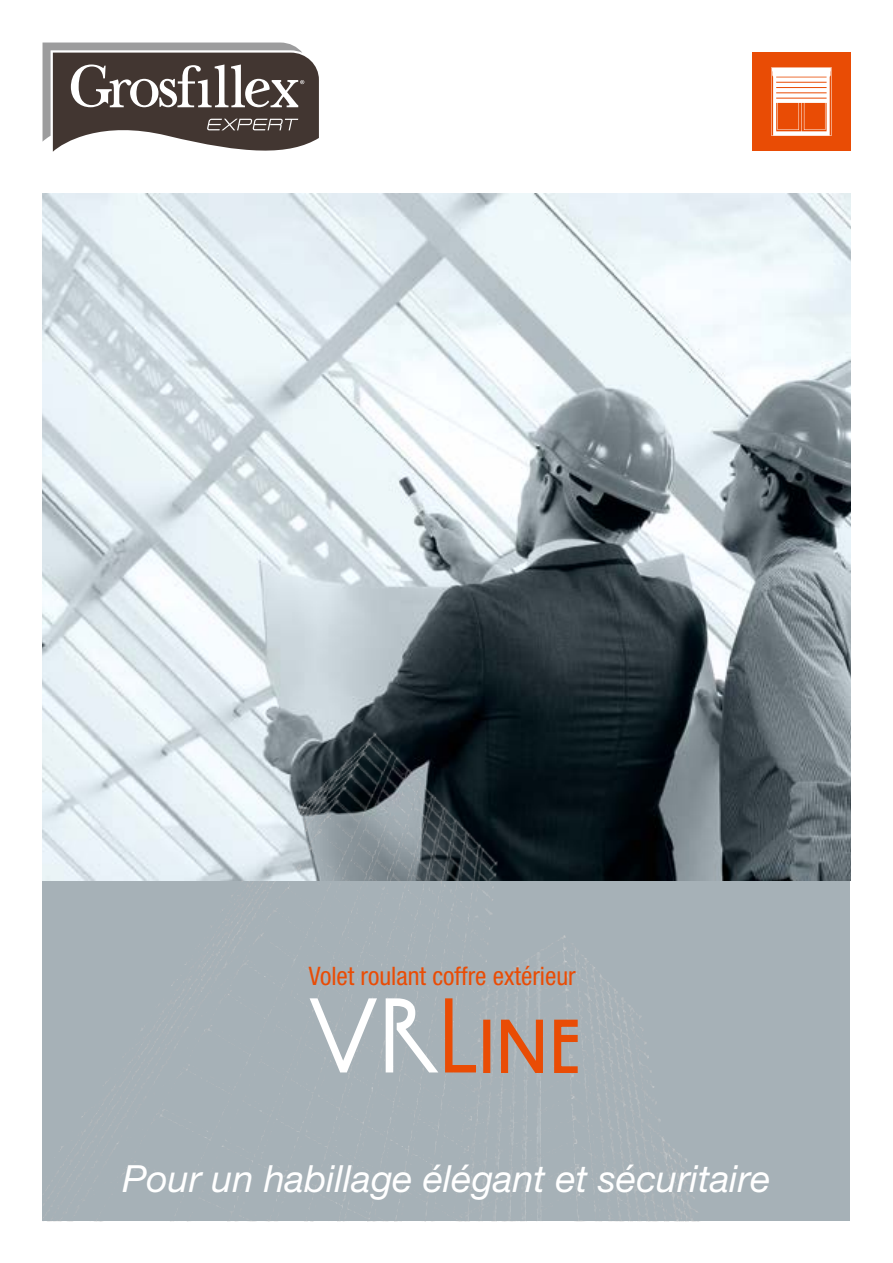
<style>
.page{position:relative;width:893px;height:1263px;background:#fff}
.page>*{position:absolute;margin:0;border:0;box-sizing:border-box;transform-origin:0 0}
.t1{font:700 65.25px "Gallery";color:#e94c05}
.t2{font:italic 37.5px "Helvetica Neue LT Std";color:#fff}
.t3{font:condensed 25.5px "Helvetica Neue LT Std";color:#e94c05}
.s1{font-size:93.3px;color:#fff}
.s2{font-size:93.3px}
</style>
<div class="page">
<svg style="left:43px;top:43px;width:276px;height:109px"></svg>
<div style="left:752px;top:53px;width:98px;height:98px;background:#e94c05"></div>
<svg style="left:771px;top:67px;width:61px;height:69px"></svg>
<div style="left:43px;top:193px;width:807px;height:1027px;background:#a6b1b7"></div>
<img style="left:43px;top:193px;width:807px;height:687px">
<img style="left:43px;top:720px;width:696px;height:502px">
<div style="left:483px;top:1020px;width:7px;height:53px;border:2px solid #e94c05"></div>
<svg style="left:500px;top:1019px;width:44px;height:54px"></svg>
<svg style="left:553px;top:1019px;width:26px;height:54px"></svg>
<p class="t3" style="left:309px;top:961px;width:269px">Volet roulant coffre extérieur</p>
<h1 class="t1" style="left:309px;top:1007px;width:273px"><span class="s1">VR</span><span class="s2">L</span>INE</h1>
<p class="t2" style="left:122px;top:1156px;width:650px">Pour un habillage élégant et sécuritaire</p>
</div>
